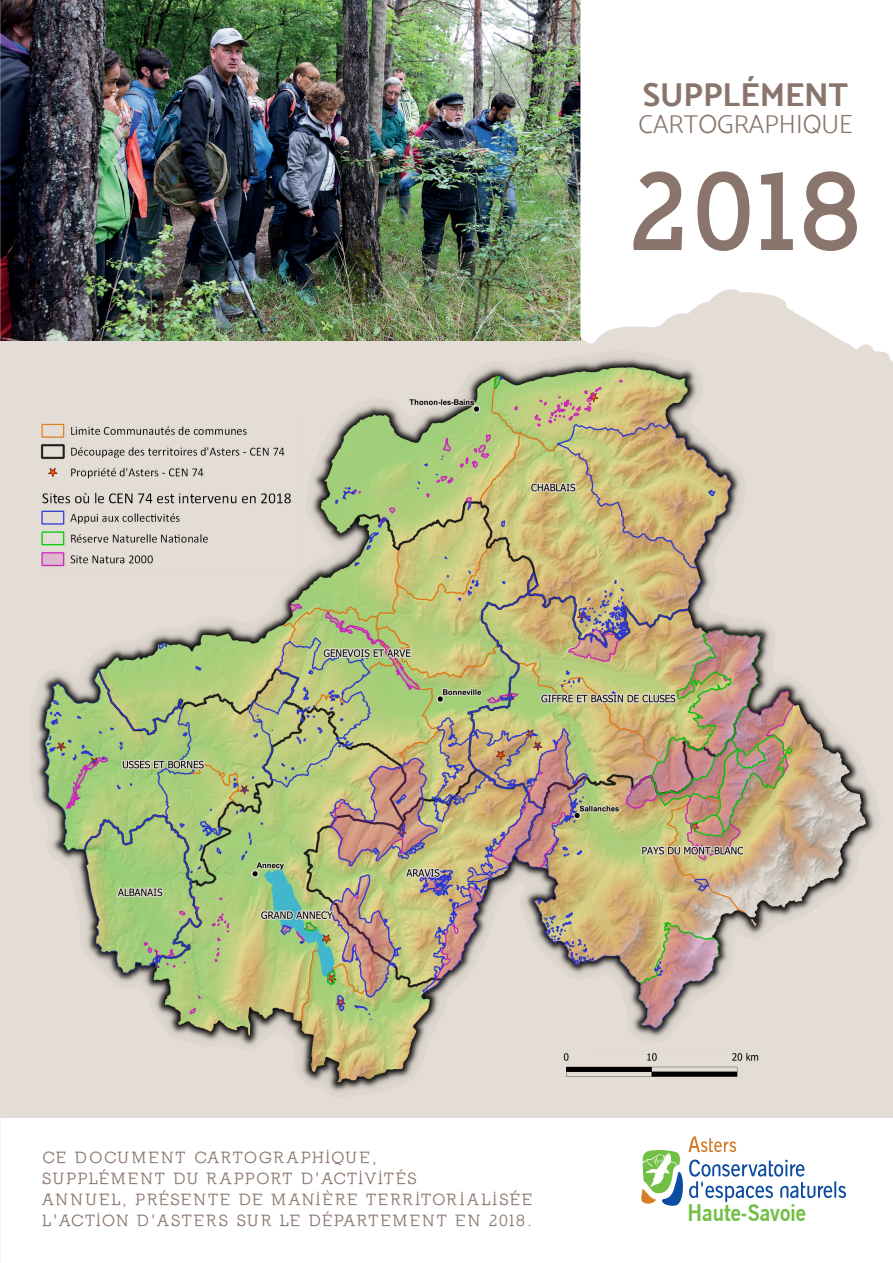
<style>
.page{position:relative;width:893px;height:1263px;background:#fff}
.page>*{position:absolute;margin:0;border:0;box-sizing:border-box;transform-origin:0 0}
.t1{font:700 105px "Nilland";color:#89756c}
.t2{font:33px "Mosk Bold 700";color:#89756c}
.t3{font:26.25px "Mosk Light 300";color:#89756c}
.t4{font:700 22.8px "News Gothic BT";color:#71bf44;scale:.9 1}
.t5{font:700 16.5px "Nilland";letter-spacing:.12em;color:#89756c}
.t6{font:700 16.5px "Nilland";letter-spacing:.15em;color:#89756c}
.t7{font:700 16.5px "Nilland";letter-spacing:.125em;color:#89756c}
</style>
<div class="page">
<svg style="left:641px;top:1136px;width:205px;height:70px"></svg>
<img style="left:0;top:340px;width:893px;height:779px">
<img style="left:0;top:0;width:580px;height:340px">
<svg style="left:580px;top:0;width:313px;height:371px"></svg>
<svg style="left:631px;top:168px;width:54px;height:84px"></svg>
<svg style="left:695px;top:169px;width:57px;height:84px"></svg>
<svg style="left:759px;top:170px;width:36px;height:82px"></svg>
<svg style="left:802px;top:169px;width:58px;height:84px"></svg>
<p class="t2" style="left:643px;top:75px;width:207px">SUPPLÉMENT</p>
<p class="t3" style="left:639px;top:109px;width:215px">CARTOGRAPHIQUE</p>
<p class="t1" style="left:631px;top:150px;width:229px">2018</p>
<p class="t7" style="left:43px;top:1147px;width:335px">CE DOCUMENT CARTOGRAPHIQUE,</p>
<p class="t5" style="left:43px;top:1168px;width:376px">SUPPLÉMENT DU RAPPORT D'ACTIVITÉS</p>
<p class="t6" style="left:43px;top:1189px;width:491px">ANNUEL, PRÉSENTE DE MANIÈRE TERRITORIALISÉE</p>
<p class="t5" style="left:43px;top:1210px;width:491px">L'ACTION D'ASTERS SUR LE DÉPARTEMENT EN 2018.</p>
<p class="t4" style="left:687px;top:1198px;width:133px">Haute-Savoie</p>
</div>
